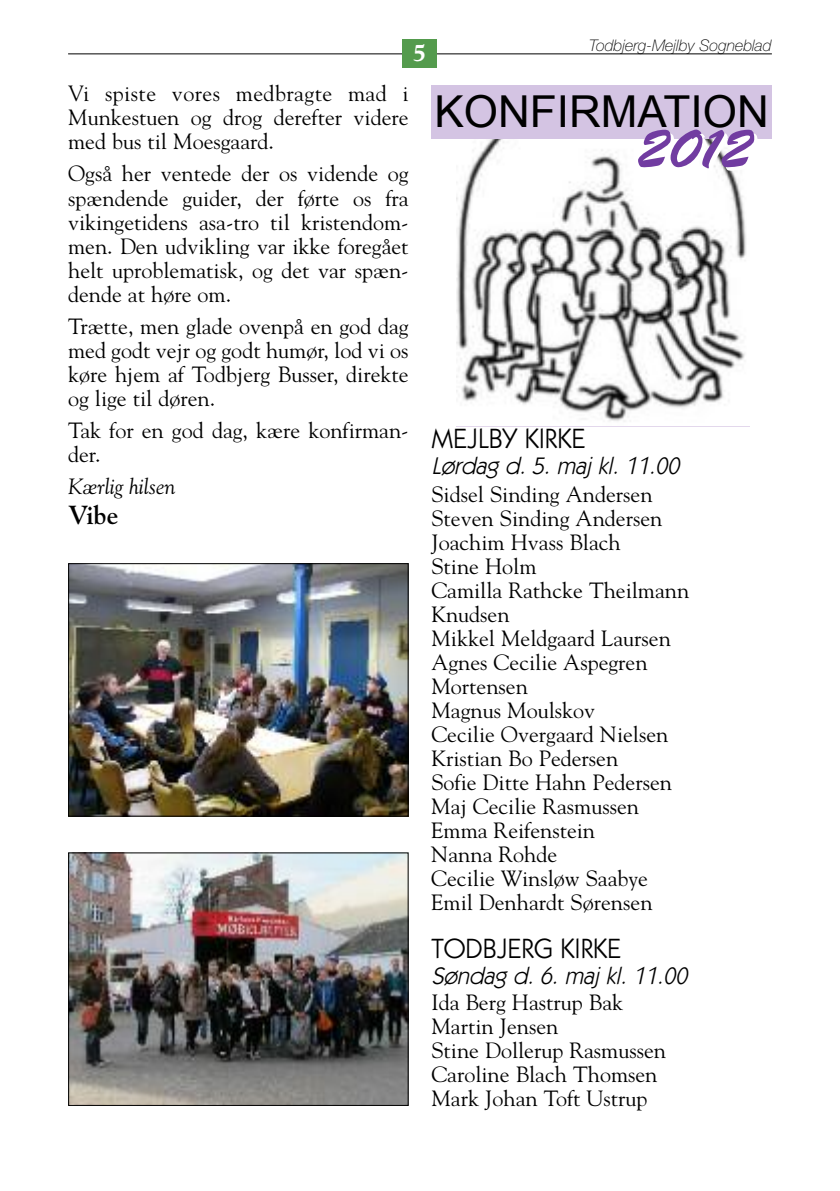
<style>
.page{position:relative;width:840px;height:1191px;background:#fff}
.page>*{position:absolute;margin:0;border:0;box-sizing:border-box;transform-origin:0 0}
.t1{font:56.8px "Brush Script";color:#713ca1}
.t2{font:44px "Arial";color:#000}
.t3{font:28px "Itc Kabel";color:#000}
.t4{font:700 26px "Goudy";color:#000}
.t5{font:italic 24px "Itc Kabel";color:#000}
.t6{font:800 24px "Goudy";color:#fff}
.t7{font:22px/24px "Goudy";color:#000}
.t8{font:italic 22px "Goudy";color:#000}
.t9{font:italic 100 16px "Helvetica Neue";color:#000}
</style>
<div class="page">
<hr style="left:68px;top:54px;width:703px;height:1px;background:#000">
<div style="left:403px;top:40px;width:34px;height:28px;background:#549b4d"></div>
<img style="left:456px;top:139px;width:290px;height:283px">
<div style="left:431px;top:85px;width:340px;height:54px;background:#d4c4e3"></div>
<img style="left:70px;top:565px;width:336px;height:249px">
<div style="left:68px;top:563px;width:340px;height:253px;border:1px solid #000"></div>
<img style="left:70px;top:854px;width:336px;height:250px">
<div style="left:68px;top:852px;width:340px;height:254px;border:1px solid #000"></div>
<p class="t6" style="left:413px;top:43px;width:15px">5</p>
<p class="t9" style="left:589px;top:40px;width:184px">Todbjerg-Mejlby Sogneblad</p>
<p class="t7" style="left:68px;top:82px;width:342px;text-align:justify">Vi spiste vores medbragte mad i Munkestuen og drog derefter videre med bus til Moesgaard.</p>
<p class="t7" style="left:68px;top:162px;width:342px;text-align:justify">Også her ventede der os vidende og spændende guider, der førte os fra vikingetidens asa-tro til kristendom&shy;men. Den udvikling var ikke foregået helt uproblematisk, og det var spæn&shy;dende at høre om.</p>
<p class="t7" style="left:68px;top:314px;width:342px;text-align:justify">Trætte, men glade ovenpå en god dag med godt vejr og godt humør, lod vi os køre hjem af Todbjerg Busser, direkte og lige til døren.</p>
<p class="t7" style="left:68px;top:418px;width:342px">Tak for en god dag, kære konfirman&shy;der.</p>
<p class="t8" style="left:68px;top:473px;width:109px">Kærlig hilsen</p>
<p class="t4" style="left:68px;top:499px;width:52px">Vibe</p>
<h2 class="t2" style="left:434px;top:87px;width:336px">KONFIRMATION</h2>
<h1 class="t1" style="left:635px;top:128px;width:117px">2012</h1>
<p class="t3" style="left:431px;top:428px;width:155px">MEJLBY KIRKE</p>
<p class="t5" style="left:431px;top:456px;width:254px">Lørdag d. 5. maj kl. 11.00</p>
<p class="t7" style="left:431px;top:482px;width:259px">Sidsel Sinding Andersen<br>Steven Sinding Andersen<br>Joachim Hvass Blach<br>Stine Holm<br>Camilla Rathcke Theilmann<br>Knudsen<br>Mikkel Meldgaard Laursen<br>Agnes Cecilie Aspegren<br>Mortensen<br>Magnus Moulskov<br>Cecilie Overgaard Nielsen<br>Kristian Bo Pedersen<br>Sofie Ditte Hahn Pedersen<br>Maj Cecilie Rasmussen<br>Emma Reifenstein<br>Nanna Rohde<br>Cecilie Winsløw Saabye<br>Emil Denhardt Sørensen</p>
<p class="t3" style="left:431px;top:938px;width:191px">TODBJERG KIRKE</p>
<p class="t5" style="left:431px;top:966px;width:262px">Søndag d. 6. maj kl. 11.00</p>
<p class="t7" style="left:431px;top:990px;width:236px">Ida Berg Hastrup Bak<br>Martin Jensen<br>Stine Dollerup Rasmussen<br>Caroline Blach Thomsen<br>Mark Johan Toft Ustrup</p>
</div>
